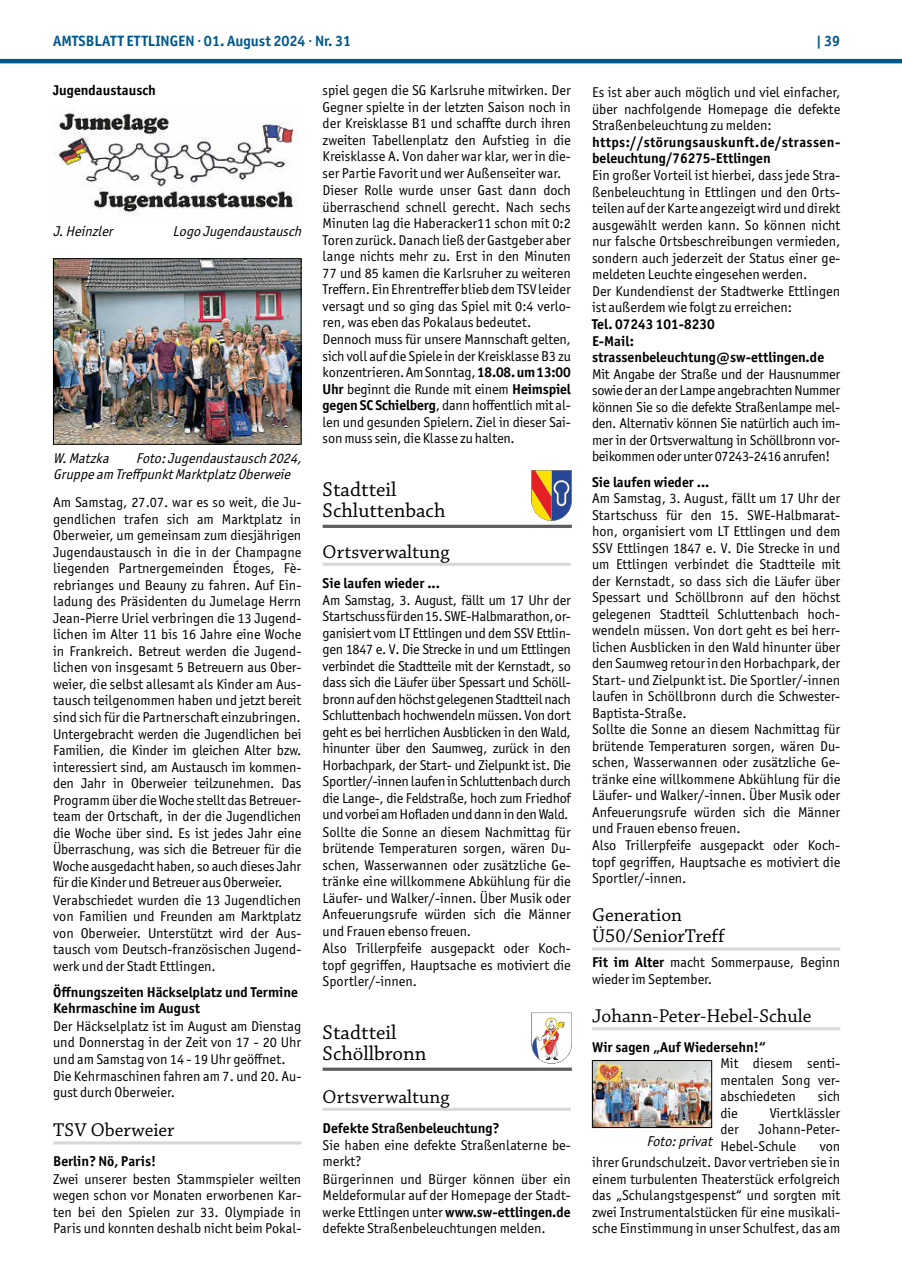
<style>
.page{position:relative;width:902px;height:1280px;background:#fff}
.page>*{position:absolute;margin:0;border:0;box-sizing:border-box;transform-origin:0 0}
.t1{font:21px/21px "Chaparral Pro";color:#000}
.t2{font:19.5px/21px "Chaparral Pro";color:#000}
.t3{font:700 15px "Officina Sans ITC Pro";color:#01598b}
.t4{font:14.25px/16.5px "Officina Sans ITC Pro";color:#000}
.t5{font:14.25px/16.5px "Officina Sans ITC Pro";letter-spacing:-.02em;color:#000}
.t6{font:700 14.25px/16.6px "Officina Sans ITC Pro";color:#000}
.t7{font:italic 14.25px/16.5px "Officina Sans ITC Pro";color:#000}
.t8{font:700 14.25px/16.5px "Officina Sans ITC Pro";letter-spacing:.025em;color:#000}
.s1{font-weight:700}
</style>
<div class="page">
<hr style="left:0;top:59px;width:901px;height:4px;background:#01598b">
<hr style="left:53px;top:1141px;width:248px;height:3px;background:#d9d9d9">
<img style="left:53px;top:109px;width:245px;height:105px">
<img style="left:55px;top:260px;width:244px;height:183px">
<div style="left:53px;top:258px;width:248px;height:187px;border:1px solid #000"></div>
<hr style="left:322px;top:563px;width:248px;height:3px;background:#d9d9d9">
<hr style="left:322px;top:1108px;width:248px;height:3px;background:#d9d9d9">
<hr style="left:322px;top:525px;width:250px;height:3px;background:#5c5c5b">
<svg style="left:531px;top:470px;width:41px;height:51px;background:#a27e6d"></svg>
<svg style="left:322px;top:1067px;width:250px;height:4px"></svg>
<svg style="left:531px;top:1013px;width:41px;height:51px"></svg>
<hr style="left:592px;top:947px;width:248px;height:3px;background:#d9d9d9">
<hr style="left:592px;top:1027px;width:248px;height:3px;background:#d9d9d9">
<img style="left:594px;top:1062px;width:115px;height:64px">
<div style="left:592px;top:1060px;width:119px;height:68px;border:1px solid #000"></div>
<p class="t3" style="left:53px;top:31px;width:299px">AMTSBLATT ETTLINGEN · 01. August 2024 · Nr. 31</p>
<p class="t3" style="left:816px;top:31px;width:26px">| 39</p>
<p class="t6" style="left:53px;top:82px;width:104px">Jugendaustausch</p>
<p class="t4" style="left:322px;top:82px;width:250px">spiel gegen die SG Karlsruhe mitwirken. Der Gegner spielte in der letzten Saison noch in der Kreisklasse B1 und schaffte durch ihren zweiten Tabellenplatz den Aufstieg in die Kreisklasse A. Von daher war klar, wer in die&shy;ser Partie Favorit und wer Außenseiter war.<br>Dieser Rolle wurde unser Gast dann doch überraschend schnell gerecht. Nach sechs Minuten lag die Haberacker11 schon mit 0:2<br>Toren zurück. Danach ließ der Gastgeber aber lange nichts mehr zu. Erst in den Minuten 77 und 85 kamen die Karlsruher zu weiteren Treffern. Ein Ehrentreffer blieb dem TSV leider versagt und so ging das Spiel mit 0:4 verlo&shy;ren, was eben das Pokalaus bedeutet.<br>Dennoch muss für unsere Mannschaft gelten, sich voll auf die Spiele in der Kreisklasse B3 zu konzentrieren. Am Sonntag, <span class="s1">18.08. um 13:00<br>Uhr</span> beginnt die Runde mit einem <span class="s1">Heimspiel gegen SC Schielberg</span>, dann hoffentlich mit al&shy;len und gesunden Spielern. Ziel in dieser Sai&shy;son muss sein, die Klasse zu halten.</p>
<h1 class="t1" style="left:322px;top:480px;width:124px">Stadtteil<br>Schluttenbach</h1>
<h2 class="t2" style="left:322px;top:542px;width:128px">Ortsverwaltung</h2>
<p class="t6" style="left:322px;top:574px;width:119px">Sie laufen wieder ...</p>
<p class="t5" style="left:322px;top:592px;width:250px">Am Samstag, 3. August, fällt um 17 Uhr der Startschuss für den 15. SWE-Halbmarathon, or&shy;ganisiert vom LT Ettlingen und dem SSV Ettlin&shy;gen 1847 e. V. Die Strecke in und um Ettlingen verbindet die Stadtteile mit der Kernstadt, so dass sich die Läufer über Spessart und Schöll&shy;bronn auf den höchst gelegenen Stadtteil nach Schluttenbach hochwendeln müssen. Von dort geht es bei herrlichen Ausblicken in den Wald, hinunter über den Saumweg, zurück in den Horbachpark, der Start- und Zielpunkt ist. Die Sportler/-innen laufen in Schluttenbach durch die Lange-, die Feldstraße, hoch zum Friedhof und vorbei am Hofladen und dann in den Wald.<br>Sollte die Sonne an diesem Nachmittag für brütende Temperaturen sorgen, wären Du&shy;schen, Wasserwannen oder zusätzliche Ge&shy;tränke eine willkommene Abkühlung für die Läufer- und Walker/-innen. Über Musik oder Anfeuerungsrufe würden sich die Männer und Frauen ebenso freuen.<br>Also Trillerpfeife ausgepackt oder Koch&shy;topf gegriffen, Hauptsache es motiviert die Sportler/-innen.</p>
<h1 class="t1" style="left:322px;top:1023px;width:105px">Stadtteil<br>Schöllbronn</h1>
<h2 class="t2" style="left:322px;top:1087px;width:128px">Ortsverwaltung</h2>
<p class="t6" style="left:322px;top:1119px;width:178px">Defekte Straßenbeleuchtung?</p>
<p class="t4" style="left:322px;top:1137px;width:250px">Sie haben eine defekte Straßenlaterne be&shy;merkt?<br>Bürgerinnen und Bürger können über ein Meldeformular auf der Homepage der Stadt&shy;werke Ettlingen unter <span class="s1">www.sw-ettlingen.de </span>defekte Straßenbeleuchtungen melden.</p>
<p class="t4" style="left:592px;top:84px;width:250px;text-align:justify">Es ist aber auch möglich und viel einfacher, über nachfolgende Homepage die defekte Straßenbeleuchtung zu melden:</p>
<p class="t8" style="left:592px;top:134px;width:250px">https://störungsauskunft.de/strassen&shy;beleuchtung/76275-Ettlingen</p>
<p class="t4" style="left:592px;top:167px;width:250px">Ein großer Vorteil ist hierbei, dass jede Stra&shy;ßenbeleuchtung in Ettlingen und den Orts&shy;teilen auf der Karte angezeigt wird und direkt ausgewählt werden kann. So können nicht nur falsche Ortsbeschreibungen vermieden, sondern auch jederzeit der Status einer ge&shy;meldeten Leuchte eingesehen werden.<br>Der Kundendienst der Stadtwerke Ettlingen ist außerdem wie folgt zu erreichen:</p>
<p class="t6" style="left:592px;top:316px;width:233px">Tel. 07243 101-8230<br>E-Mail: strassenbeleuchtung@sw-ettlingen.de</p>
<p class="t4" style="left:592px;top:366px;width:250px;text-align:justify">Mit Angabe der Straße und der Hausnummer sowie der an der Lampe angebrachten Nummer können Sie so die defekte Straßenlampe mel&shy;den. Alternativ können Sie natürlich auch im&shy;mer in der Ortsverwaltung in Schöllbronn vor&shy;beikommen oder unter 07243-2416 anrufen!</p>
<p class="t6" style="left:592px;top:473px;width:119px">Sie laufen wieder ...</p>
<p class="t4" style="left:592px;top:490px;width:250px">Am Samstag, 3. August, fällt um 17 Uhr der Startschuss für den 15. SWE-Halbmarat&shy;hon, organisiert vom LT Ettlingen und dem SSV Ettlingen 1847 e. V. Die Strecke in und um Ettlingen verbindet die Stadtteile mit der Kernstadt, so dass sich die Läufer über Spessart und Schöllbronn auf den höchst gelegenen Stadtteil Schluttenbach hoch&shy;wendeln müssen. Von dort geht es bei herr&shy;lichen Ausblicken in den Wald hinunter über den Saumweg retour in den Horbachpark, der Start- und Zielpunkt ist. Die Sportler/-innen laufen in Schöllbronn durch die Schwester-Baptista-Straße.<br>Sollte die Sonne an diesem Nachmittag für brütende Temperaturen sorgen, wären Du&shy;schen, Wasserwannen oder zusätzliche Ge&shy;tränke eine willkommene Abkühlung für die Läufer- und Walker/-innen. Über Musik oder Anfeuerungsrufe würden sich die Männer und Frauen ebenso freuen.<br>Also Trillerpfeife ausgepackt oder Koch&shy;topf gegriffen, Hauptsache es motiviert die Sportler/-innen.</p>
<h2 class="t2" style="left:592px;top:905px;width:134px">Generation<br>Ü50/SeniorTreff</h2>
<p class="t4" style="left:592px;top:954px;width:250px"><span class="s1">Fit im Alter</span> macht Sommerpause, Beginn wieder im September.</p>
<h2 class="t2" style="left:592px;top:1006px;width:221px">Johann-Peter-Hebel-Schule</h2>
<p class="t6" style="left:592px;top:1038px;width:175px">Wir sagen „Auf Wiedersehn!“</p>
<p class="t7" style="left:53px;top:223px;width:65px">J.Heinzler</p>
<p class="t7" style="left:173px;top:223px;width:134px">LogoJugendaustausch</p>
<p class="t7" style="left:53px;top:449px;width:253px;text-indent:83px">Foto:Jugendaustausch 2024,<br>Gruppeam TreffpunktMarktplatzOberweie</p>
<p class="t4" style="left:53px;top:494px;width:250px">Am Samstag, 27.07. war es so weit, die Ju&shy;gendlichen trafen sich am Marktplatz in Oberweier, um gemeinsam zum diesjährigen Jugendaustausch in die in der Champagne liegenden Partnergemeinden Étoges, Fè&shy;rebrianges und Beauny zu fahren. Auf Ein&shy;ladung des Präsidenten du Jumelage Herrn Jean-Pierre Uriel verbringen die 13 Jugend&shy;lichen im Alter 11 bis 16 Jahre eine Woche in Frankreich. Betreut werden die Jugend&shy;lichen von insgesamt 5 Betreuern aus Ober&shy;weier, die selbst allesamt als Kinder am Aus&shy;tausch teilgenommen haben und jetzt bereit sind sich für die Partnerschaft einzubringen.<br>Untergebracht werden die Jugendlichen bei Familien, die Kinder im gleichen Alter bzw. interessiert sind, am Austausch im kommen&shy;den Jahr in Oberweier teilzunehmen. Das Programm über die Woche stellt das Betreuer&shy;team der Ortschaft, in der die Jugendlichen die Woche über sind. Es ist jedes Jahr eine Überraschung, was sich die Betreuer für die Woche ausgedacht haben, so auch dieses Jahr für die Kinder und Betreuer aus Oberweier.<br>Verabschiedet wurden die 13 Jugendlichen von Familien und Freunden am Marktplatz von Oberweier. Unterstützt wird der Aus&shy;tausch vom Deutsch-französischen Jugend&shy;werk und der Stadt Ettlingen.</p>
<p class="t6" style="left:53px;top:983px;width:246px">Öffnungszeiten Häckselplatz und Termine<br>Kehrmaschine im August</p>
<p class="t4" style="left:53px;top:1017px;width:250px">Der Häckselplatz ist im August am Dienstag und Donnerstag in der Zeit von 17 - 20 Uhr und am Samstag von 14 - 19 Uhr geöffnet.<br>Die Kehrmaschinen fahren am 7. und 20. Au&shy;gust durch Oberweier.</p>
<h2 class="t2" style="left:53px;top:1120px;width:123px">TSV Oberweier</h2>
<p class="t6" style="left:53px;top:1153px;width:104px">Berlin? Nö, Paris!</p>
<p class="t4" style="left:53px;top:1170px;width:250px;text-align:justify">Zwei unserer besten Stammspieler weilten wegen schon vor Monaten erworbenen Kar&shy;ten bei den Spielen zur 33. Olympiade in Paris und konnten deshalb nicht beim Pokal-</p>
<p class="t7" style="left:53px;top:449px;width:61px">W.Matzka</p>
<p class="t4" style="left:720px;top:1055px;width:121px;text-align:justify">Mit diesem senti&shy;mentalen Song ver&shy;abschiedeten</p>
<p class="t4" style="left:817px;top:1088px;width:24px">sich</p>
<p class="t4" style="left:720px;top:1104px;width:19px">die</p>
<p class="t4" style="left:769px;top:1104px;width:72px">Viertklässler</p>
<p class="t4" style="left:720px;top:1121px;width:20px">der</p>
<p class="t4" style="left:720px;top:1121px;width:121px;text-indent:38px">Johann-Peter-<br>Hebel-Schule</p>
<p class="t7" style="left:646px;top:1133px;width:71px">Foto:privat</p>
<p class="t4" style="left:592px;top:1137px;width:250px;text-align:justify;text-indent:227px">von ihrer Grundschulzeit. Davor vertrieben sie in einem turbulenten Theaterstück erfolgreich das „Schulangstgespenst“ und sorgten mit zwei Instrumentalstücken für eine musikali&shy;sche Einstimmung in unser Schulfest, das am</p>
</div>
